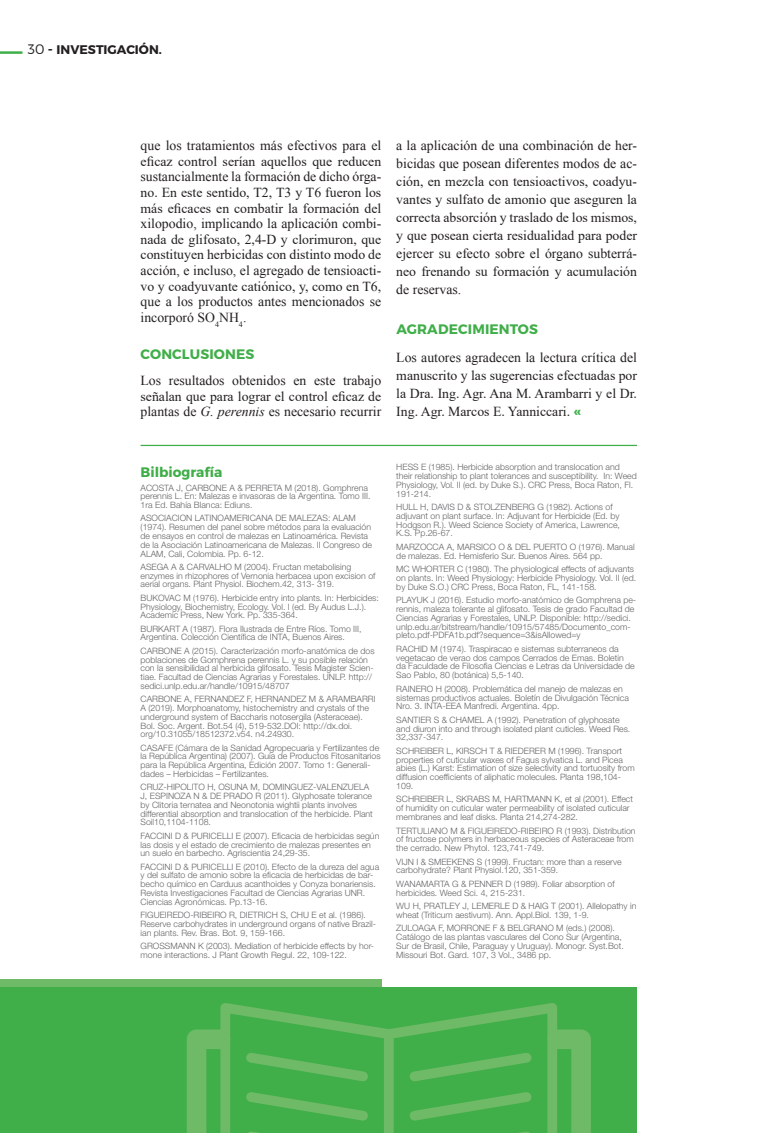
<style>
.page{position:relative;width:777px;height:1133px;background:#fff}
.page>*{position:absolute;margin:0;border:0;box-sizing:border-box;transform-origin:0 0}
.t1{font:13.75px/15.6px "Times New Roman";color:#231f20;text-align:justify}
.t2{font:700 13.75px "Montserrat";letter-spacing:.01em;color:#40ae49}
.t3{font:700 12.5px "Montserrat";color:#231f20}
.t4{font:300 8.75px/8.8px "Helvetica Neue LT Std";color:#636366}
.s1{font-weight:300;font-size:13.75px}
.s2{font-size:13.75px}
.s3{font-style:italic}
.s4{font-family:"Montserrat";font-weight:700;color:#40ae49}
</style>
<div class="page">
<div style="left:0;top:979px;width:381px;height:154px;background:#6eba66"></div>
<div style="left:0;top:988px;width:637px;height:145px;background:#40ae49"></div>
<svg style="left:187px;top:1003px;width:403px;height:130px"></svg>
<hr style="left:140px;top:445px;width:497px;height:1px;background:#40ae49">
<hr style="left:0;top:51px;width:22px;height:3px;background:#40ae49">
<h2 class="t3" style="left:28px;top:42px;width:135px"><span class="s1">30</span> <span class="s2">-</span> INVESTIGACIÓN.</h2>
<p class="t1" style="left:140px;top:138px;width:242px">que los tratamientos más efectivos para el eficaz control serían aquellos que reducen sustancialmente la formación de dicho órga&shy;no. En este sentido, T2, T3 y T6 fueron los más eficaces en combatir la formación del xilopodio, implicando la aplicación combi&shy;nada de glifosato, 2,4-D y clorimuron, que constituyen herbicidas con distinto modo de acción, e incluso, el agregado de tensioacti&shy;vo y coadyuvante catiónico, y, como en T6, que a los productos antes mencionados se incorporó SO<sub>4</sub>NH<sub>4</sub>.</p>
<h1 class="t2" style="left:141px;top:345px;width:115px">CONCLUSIONES</h1>
<h1 class="t1" style="left:140px;top:373px;width:242px">Los resultados obtenidos en este trabajo señalan que para lograr el control eficaz de plantas de <span class="s3">G. perennis</span> es necesario recurrir</h1>
<p class="t1" style="left:396px;top:136px;width:242px;line-height:18px">a la aplicación de una combinación de her&shy;bicidas que posean diferentes modos de ac&shy;ción, en mezcla con tensioactivos, coadyu&shy;vantes y sulfato de amonio que aseguren la correcta absorción y traslado de los mismos, y que posean cierta residualidad para poder ejercer su efecto sobre el órgano subterrá&shy;neo frenando su formación y acumulación de reservas.</p>
<h1 class="t2" style="left:396px;top:320px;width:143px">AGRADECIMIENTOS</h1>
<h1 class="t1" style="left:396px;top:349px;width:242px;line-height:18px">Los autores agradecen la lectura crítica del manuscrito y las sugerencias efectuadas por la Dra. Ing. Agr. Ana M. Arambarri y el Dr.<br>Ing. Agr. Marcos E. Yanniccari. <span class="s4">«</span></h1>
<h1 class="t2" style="left:140px;top:464px;width:83px">Bilbiografía</h1>
<p class="t4" style="left:140px;top:483px;width:231px">ACOSTA J, CARBONE A &amp; PERRETA M (2018). Gomphrena perennis L. En: Malezas e invasoras de la Argentina. Tomo III.<br>1ra Ed. Bahía Blanca: Ediuns.</p>
<p class="t4" style="left:140px;top:514px;width:233px">ASOCIACION LATINOAMERICANA DE MALEZAS: ALAM (1974). Resumen del panel sobre métodos para la evaluación de ensayos en control de malezas en Latinoamérica. Revista de la Asociación Latinoamericana de Malezas. II Congreso de ALAM, Cali, Colombia. Pp. 6-12.</p>
<p class="t4" style="left:140px;top:562px;width:236px">ASEGA A &amp; CARVALHO M (2004). Fructan metabolising enzymes in rhizophores of Vernonia herbacea upon excision of aerial organs. Plant Physiol. Biochem.42, 313- 319.</p>
<p class="t4" style="left:140px;top:593px;width:240px">BUKOVAC M (1976). Herbicide entry into plants. In: Herbicides:<br>Physiology, Biochemistry, Ecology. Vol. I (ed. By Audus L.J.).<br>Academic Press, New York. Pp. 335-364.</p>
<p class="t4" style="left:140px;top:624px;width:222px">BURKART A (1987). Flora Ilustrada de Entre Ríos. Tomo III,<br>Argentina. Colección Científica de INTA, Buenos Aires.</p>
<p class="t4" style="left:140px;top:646px;width:235px">CARBONE A (2015). Caracterización morfo-anatómica de dos poblaciones de Gomphrena perennis L. y su posible relación con la sensibilidad al herbicida glifosato. Tesis Magister Scien&shy;tiae. Facultad de Ciencias Agrarias y Forestales. UNLP. http:// sedici.unlp.edu.ar/handle/10915/48707</p>
<p class="t4" style="left:140px;top:694px;width:236px">CARBONE A, FERNANDEZ F, HERNANDEZ M &amp; ARAMBARRI A (2019). Morphoanatomy, histochemistry and crystals of the underground system of Baccharis notosergila (Asteraceae).<br>Bol. Soc. Argent. Bot.54 (4), 519-532.DOI: http://dx.doi. org/10.31055/18512372.v54. n4.24930.</p>
<p class="t4" style="left:140px;top:743px;width:241px">CASAFE (Cámara de la Sanidad Agropecuaria y Fertilizantes de la República Argentina) (2007). Guía de Productos Fitosanitarios para la República Argentina, Edición 2007. Tomo 1: Generali&shy;dades – Herbicidas – Fertilizantes.</p>
<p class="t4" style="left:140px;top:782px;width:234px">CRUZ-HIPOLITO H, OSUNA M, DOMINGUEZ-VALENZUELA J, ESPINOZA N &amp; DE PRADO R (2011). Glyphosate tolerance by Clitoria ternatea and Neonotonia wightii plants involves differential absorption and translocation of the herbicide. Plant Soil10,1104-1108.</p>
<p class="t4" style="left:140px;top:831px;width:240px">FACCINI D &amp; PURICELLI E (2007). Eficacia de herbicidas según las dosis y el estado de crecimiento de malezas presentes en un suelo en barbecho. Agriscientia 24,29-35.</p>
<p class="t4" style="left:140px;top:862px;width:240px">FACCINI D &amp; PURICELLI E (2010). Efecto de la dureza del agua y del sulfato de amonio sobre la eficacia de herbicidas de bar&shy;becho químico en Carduus acanthoides y Conyza bonariensis.<br>Revista Investigaciones Facultad de Ciencias Agrarias UNR.<br>Ciencias Agronómicas. Pp.13-16.</p>
<p class="t4" style="left:140px;top:910px;width:237px">FIGUEIREDO-RIBEIRO R, DIETRICH S, CHU E et al. (1986).<br>Reserve carbohydrates in underground organs of native Brazil&shy;ian plants. Rev. Bras. Bot. 9, 159-166.</p>
<p class="t4" style="left:140px;top:941px;width:235px">GROSSMANN K (2003). Mediation of herbicide effects by hor&shy;mone interactions. J Plant Growth Regul. 22, 109-122.</p>
<p class="t4" style="left:396px;top:462px;width:242px">HESS E (1985). Herbicide absorption and translocation and their relationship to plant tolerances and susceptibility. In: Weed Physiology, Vol. II (ed. by Duke S.). CRC Press, Boca Raton, Fl.<br>191-214.</p>
<p class="t4" style="left:396px;top:502px;width:225px">HULL H, DAVIS D &amp; STOLZENBERG G (1982). Actions of adjuvant on plant surface. In: Adjuvant for Herbicide (Ed. by Hodgson R.). Weed Science Society of America, Lawrence, K.S. Pp.26-67.</p>
<p class="t4" style="left:396px;top:542px;width:240px">MARZOCCA A, MARSICO O &amp; DEL PUERTO O (1976). Manual de malezas. Ed. Hemisferio Sur. Buenos Aires. 564 pp.</p>
<p class="t4" style="left:396px;top:564px;width:241px">MC WHORTER C (1980). The physiological effects of adjuvants on plants. In: Weed Physiology: Herbicide Physiology. Vol. II (ed. by Duke S.O.) CRC Press, Boca Raton, FL, 141-158.</p>
<p class="t4" style="left:396px;top:595px;width:241px">PLAYUK J (2016). Estudio morfo-anatómico de Gomphrena pe&shy;rennis, maleza tolerante al glifosato. Tesis de grado Facultad de Ciencias Agrarias y Forestales, UNLP. Disponible: http://sedici. unlp.edu.ar/bitstream/handle/10915/57485/Documento_com&shy;pleto.pdf-PDFA1b.pdf?sequence=3&amp;isAllowed=y</p>
<p class="t4" style="left:396px;top:644px;width:240px">RACHID M (1974). Traspiracao e sistemas subterraneos da vegetacao de verao dos campos Cerrados de Emas. Boletin da Faculdade de Filosofia Ciencias e Letras da Universidade de Sao Pablo, 80 (botánica) 5,5-140.</p>
<p class="t4" style="left:396px;top:684px;width:234px">RAINERO H (2008). Problemática del manejo de malezas en sistemas productivos actuales. Boletín de Divulgación Técnica<br>Nro. 3. INTA-EEA Manfredi. Argentina. 4pp.</p>
<p class="t4" style="left:396px;top:715px;width:235px">SANTIER S &amp; CHAMEL A (1992). Penetration of glyphosate and diuron into and through isolated plant cuticles. Weed Res.<br>32,337-347.</p>
<p class="t4" style="left:396px;top:746px;width:240px">SCHREIBER L, KIRSCH T &amp; RIEDERER M (1996). Transport properties of cuticular waxes of Fagus sylvatica L. and Picea abies (L.) Karst: Estimation of size selectivity and tortuosity from diffusion coefficients of aliphatic molecules. Planta 198,104- 109.</p>
<p class="t4" style="left:396px;top:795px;width:238px">SCHREIBER L, SKRABS M, HARTMANN K, et al (2001). Effect of humidity on cuticular water permeability of isolated cuticular membranes and leaf disks. Planta 214,274-282.</p>
<p class="t4" style="left:396px;top:826px;width:241px">TERTULIANO M &amp; FIGUEIREDO-RIBEIRO R (1993). Distribution of fructose polymers in herbaceous species of Asteraceae from the cerrado. New Phytol. 123,741-749.</p>
<p class="t4" style="left:396px;top:857px;width:227px">VIJN I &amp; SMEEKENS S (1999). Fructan: more than a reserve carbohydrate? Plant Physiol.120, 351-359.</p>
<p class="t4" style="left:396px;top:879px;width:220px">WANAMARTA G &amp; PENNER D (1989). Foliar absorption of herbicides. Weed Sci. 4, 215-231.</p>
<p class="t4" style="left:396px;top:901px;width:241px">WU H, PRATLEY J, LEMERLE D &amp; HAIG T (2001). Allelopathy in wheat (Triticum aestivum). Ann. Appl.Biol. 139, 1-9.</p>
<p class="t4" style="left:396px;top:923px;width:229px">ZULOAGA F, MORRONE F &amp; BELGRANO M (eds.) (2008).<br>Catálogo de las plantas vasculares del Cono Sur (Argentina, Sur de Brasil, Chile, Paraguay y Uruguay). Monogr. Syst.Bot.<br>Missouri Bot. Gard. 107, 3 Vol., 3486 pp.</p>
</div>
